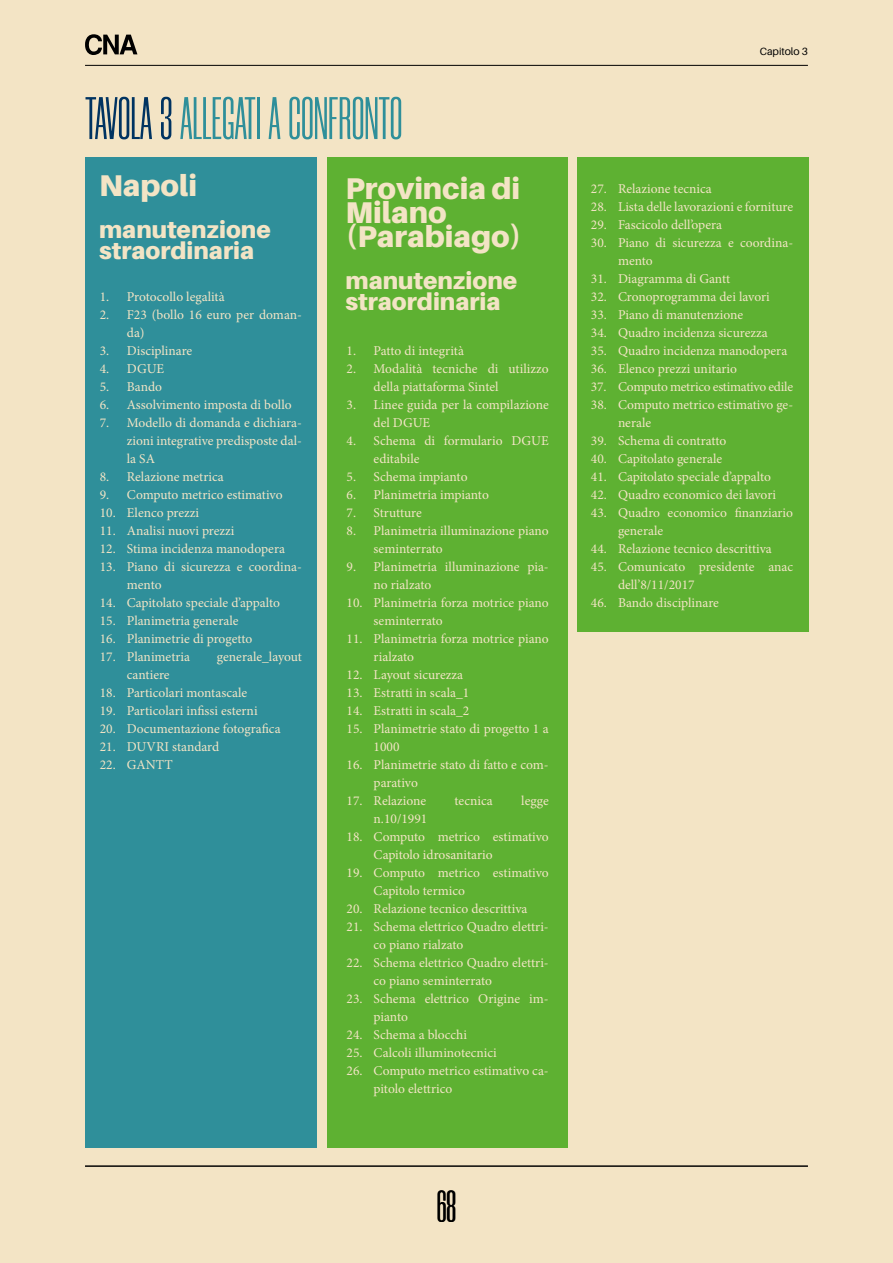
<style>
.page{position:relative;width:893px;height:1263px;background:#f3e4c5}
.page>*{position:absolute;margin:0;border:0;box-sizing:border-box;transform-origin:0 0}
.t1{font:60px "Morganite";color:#2f8f9a}
.t2{font:45px "Morganite";color:#000}
.t3{font:900 36px "Aileron";color:#f3e4c5}
.t4{font:900 30px/24px "Aileron";color:#f3e4c5}
.t5{font:900 24px/21px "Aileron";color:#f3e4c5}
.t6{font:13.5px/18px "Minion Pro";color:#f3e4c5}
.t7{font:13.5px "Minion Pro";letter-spacing:-.02em;color:#f3e4c5}
.t8{font:10.5px "Aileron";color:#000}
.s1{color:#003361}
</style>
<div class="page">
<svg style="left:85px;top:34px;width:52px;height:21px"></svg>
<hr style="left:85px;top:65px;width:723px;height:1px;background:#000">
<div style="left:85px;top:157px;width:231px;height:990px;background:#2f8f9a"></div>
<div style="left:577px;top:157px;width:231px;height:474px;background:#5eb132"></div>
<div style="left:327px;top:157px;width:240px;height:990px;background:#5eb132"></div>
<hr style="left:85px;top:1166px;width:723px;height:1px;background:#000">
<h1 class="t1" style="left:85px;top:88px;width:319px"><span class="s1">TAVOLA 3</span> ALLEGATI A CONFRONTO</h1>
<h3 class="t4" style="left:99px;top:174px;width:99px">Napoli</h3>
<h3 class="t5" style="left:99px;top:219px;width:173px">manutenzione straordinaria</h3>
<h3 class="t3" style="left:87px;top:231px;width:97px">2015</h3>
<p class="t6" style="left:100px;top:288px;width:126px">1. Protocollo legalità</p>
<p class="t6" style="left:127px;top:306px;width:177px;text-indent:-27px">2. F23 (bollo 16 euro per doman&shy;da)</p>
<p class="t6" style="left:100px;top:342px;width:94px">3. Disciplinare</p>
<p class="t6" style="left:100px;top:360px;width:66px">4. DGUE</p>
<p class="t6" style="left:100px;top:378px;width:64px">5. Bando</p>
<p class="t6" style="left:100px;top:396px;width:193px">6. Assolvimento imposta di bollo</p>
<p class="t6" style="left:127px;top:414px;width:177px;text-align:justify;text-indent:-27px">7. Modello di domanda e dichiara&shy;zioni integrative predisposte dal&shy;la SA</p>
<p class="t6" style="left:100px;top:468px;width:125px">8. Relazione metrica</p>
<p class="t6" style="left:100px;top:486px;width:184px">9. Computo metrico estimativo</p>
<p class="t6" style="left:100px;top:504px;width:101px">10. Elenco prezzi</p>
<p class="t6" style="left:100px;top:522px;width:136px">11. Analisi nuovi prezzi</p>
<p class="t6" style="left:100px;top:540px;width:187px">12. Stima incidenza manodopera</p>
<p class="t6" style="left:127px;top:558px;width:177px;text-indent:-27px">13. Piano di sicurezza e coordina&shy;mento</p>
<p class="t6" style="left:100px;top:594px;width:182px">14. Capitolato speciale d’appalto</p>
<p class="t6" style="left:100px;top:612px;width:140px">15. Planimetria generale</p>
<p class="t6" style="left:100px;top:630px;width:154px">16. Planimetrie di progetto</p>
<p class="t6" style="left:100px;top:648px;width:92px">17. Planimetria</p>
<p class="t6" style="left:217px;top:648px;width:87px">generale_layout</p>
<p class="t6" style="left:127px;top:666px;width:44px">cantiere</p>
<p class="t6" style="left:100px;top:684px;width:149px">18. Particolari montascale</p>
<p class="t6" style="left:100px;top:702px;width:159px">19. Particolari infissi esterni</p>
<p class="t6" style="left:100px;top:720px;width:182px">20. Documentazione fotografica</p>
<p class="t6" style="left:100px;top:738px;width:121px">21. DUVRI standard</p>
<p class="t6" style="left:100px;top:756px;width:75px">22. GANTT</p>
<h3 class="t4" style="left:345px;top:177px;width:178px">Provincia di<br>Milano (Parabiago)</h3>
<h3 class="t5" style="left:345px;top:270px;width:173px">manutenzione straordinaria</h3>
<p class="t6" style="left:347px;top:342px;width:119px">1. Patto di integrità</p>
<p class="t6" style="left:374px;top:360px;width:177px;text-indent:-27px">2. Modalità tecniche di utilizzo della piattaforma Sintel</p>
<p class="t6" style="left:374px;top:396px;width:177px;text-indent:-27px">3. Linee guida per la compilazione del DGUE</p>
<p class="t6" style="left:374px;top:432px;width:177px;text-indent:-27px">4. Schema di formulario DGUE editabile</p>
<p class="t6" style="left:347px;top:468px;width:122px">5. Schema impianto</p>
<p class="t6" style="left:347px;top:486px;width:144px">6. Planimetria impianto</p>
<p class="t6" style="left:347px;top:504px;width:77px">7. Strutture</p>
<p class="t6" style="left:374px;top:522px;width:177px;text-indent:-27px">8. Planimetria illuminazione piano seminterrato</p>
<p class="t6" style="left:374px;top:558px;width:177px;text-indent:-27px">9. Planimetria illuminazione pia&shy;no rialzato</p>
<p class="t6" style="left:374px;top:594px;width:177px;text-indent:-27px">10. Planimetria forza motrice piano seminterrato</p>
<p class="t6" style="left:374px;top:630px;width:177px;text-indent:-27px">11. Planimetria forza motrice piano rialzato</p>
<p class="t6" style="left:347px;top:666px;width:118px">12. Layout sicurezza</p>
<p class="t6" style="left:347px;top:684px;width:124px">13. Estratti in scala_1</p>
<p class="t6" style="left:347px;top:702px;width:124px">14. Estratti in scala_2</p>
<p class="t6" style="left:374px;top:720px;width:177px;text-indent:-27px">15. Planimetrie stato di progetto 1 a<br>1000</p>
<p class="t6" style="left:374px;top:756px;width:177px;text-indent:-27px">16. Planimetrie stato di fatto e com&shy;parativo</p>
<p class="t6" style="left:347px;top:792px;width:81px">17. Relazione</p>
<p class="t6" style="left:455px;top:792px;width:40px">tecnica</p>
<p class="t6" style="left:521px;top:792px;width:29px">legge</p>
<p class="t6" style="left:374px;top:810px;width:55px">n.10/1991</p>
<p class="t6" style="left:374px;top:828px;width:177px;text-indent:-27px">18. Computo metrico estimativo<br>Capitolo idrosanitario</p>
<p class="t6" style="left:374px;top:864px;width:177px;text-indent:-27px">19. Computo metrico estimativo<br>Capitolo termico</p>
<p class="t6" style="left:347px;top:900px;width:182px">20. Relazione tecnico descrittiva</p>
<p class="t6" style="left:374px;top:918px;width:177px;text-indent:-27px">21. Schema elettrico Quadro elettri&shy;co piano rialzato</p>
<p class="t6" style="left:374px;top:954px;width:177px;text-indent:-27px">22. Schema elettrico Quadro elettri&shy;co piano seminterrato</p>
<p class="t6" style="left:374px;top:990px;width:177px;text-indent:-27px">23. Schema elettrico Origine im&shy;pianto</p>
<p class="t6" style="left:347px;top:1026px;width:122px">24. Schema a blocchi</p>
<p class="t6" style="left:347px;top:1043px;width:152px">25. Calcoli illuminotecnici</p>
<p class="t6" style="left:374px;top:1061px;width:177px;text-indent:-27px">26. Computo metrico estimativo ca&shy;pitolo elettrico</p>
<h2 class="t2" style="left:437px;top:1184px;width:21px">68</h2>
<p class="t8" style="left:760px;top:46px;width:50px">Capitolo 3</p>
<p class="t6" style="left:591px;top:179px;width:122px">27. Relazione tecnica</p>
<p class="t6" style="left:591px;top:197px;width:204px">28. Lista delle lavorazioni e forniture</p>
<p class="t6" style="left:591px;top:215px;width:133px">29. Fascicolo dell’opera</p>
<p class="t6" style="left:618px;top:233px;width:177px;text-indent:-27px">30. Piano di sicurezza e coordina&shy;mento</p>
<p class="t6" style="left:591px;top:269px;width:141px">31. Diagramma di Gantt</p>
<p class="t6" style="left:591px;top:287px;width:180px">32. Cronoprogramma dei lavori</p>
<p class="t6" style="left:591px;top:305px;width:154px">33. Piano di manutenzione</p>
<p class="t6" style="left:591px;top:323px;width:178px">34. Quadro incidenza sicurezza</p>
<p class="t6" style="left:591px;top:341px;width:198px">35. Quadro incidenza manodopera</p>
<p class="t6" style="left:591px;top:359px;width:148px">36. Elenco prezzi unitario</p>
<p class="t7" style="left:591px;top:377px;width:204px">37. Computo metrico estimativo edile</p>
<p class="t6" style="left:618px;top:395px;width:177px;text-indent:-27px">38. Computo metrico estimativo ge&shy;nerale</p>
<p class="t6" style="left:591px;top:431px;width:137px">39. Schema di contratto</p>
<p class="t6" style="left:591px;top:449px;width:133px">40. Capitolato generale</p>
<p class="t6" style="left:591px;top:467px;width:182px">41. Capitolato speciale d’appalto</p>
<p class="t6" style="left:591px;top:485px;width:187px">42. Quadro economico dei lavori</p>
<p class="t6" style="left:618px;top:503px;width:177px;text-indent:-27px">43. Quadro economico finanziario generale</p>
<p class="t6" style="left:591px;top:539px;width:182px">44. Relazione tecnico descrittiva</p>
<p class="t6" style="left:618px;top:557px;width:177px;text-indent:-27px">45. Comunicato presidente anac dell’8/11/2017</p>
<p class="t6" style="left:591px;top:593px;width:129px">46. Bando disciplinare</p>
</div>
